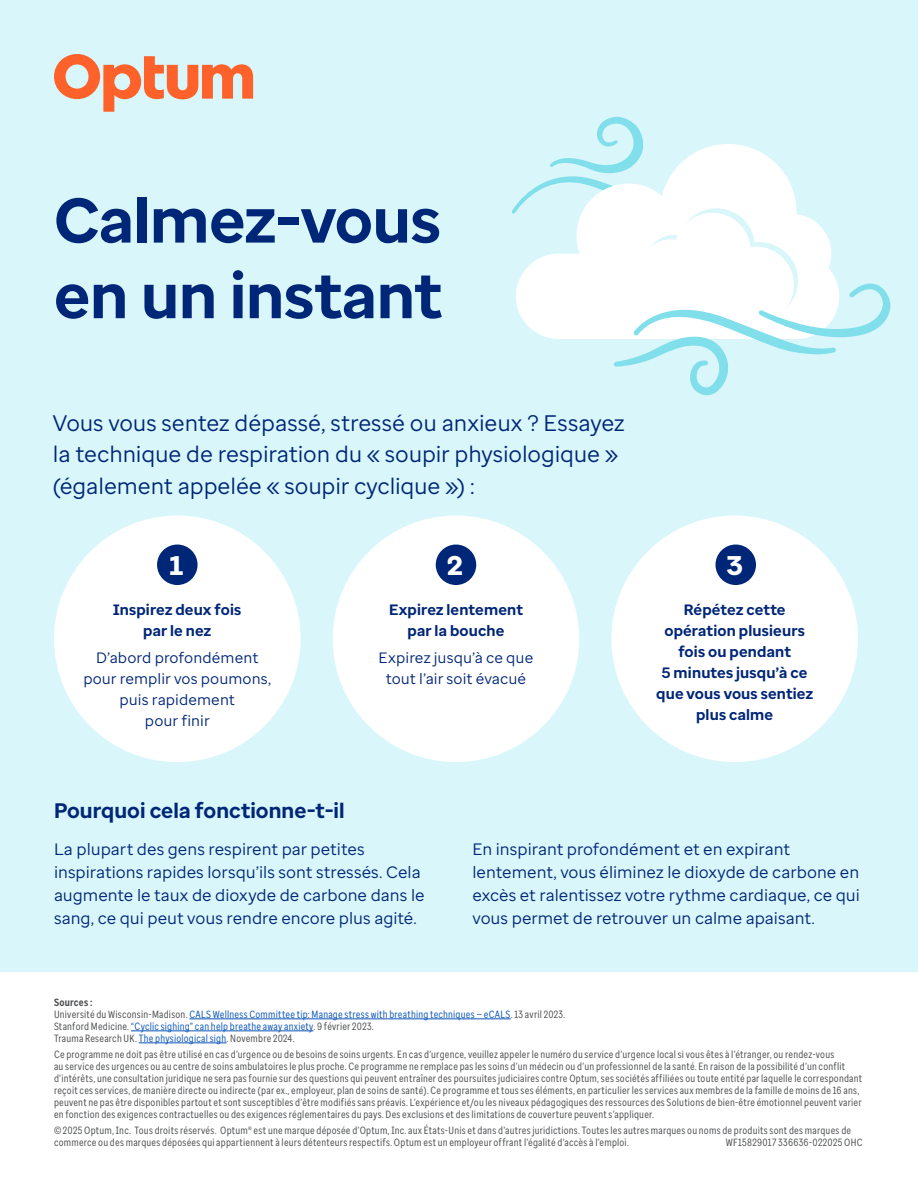
<style>
.page{position:relative;width:918px;height:1188px;background:#fff}
.page>*{position:absolute;margin:0;border:0;box-sizing:border-box;transform-origin:0 0}
.t1{font:700 63px/75.6px "Enterprise Sans";letter-spacing:-.005em;color:#002677}
.t2{font:800 27px "Optum Sans";color:#fff}
.t3{font:22.5px/31.5px "Enterprise Sans";letter-spacing:-.005em;color:#002677}
.t4{font:700 21px "Enterprise Sans";letter-spacing:.005em;color:#002677}
.t5{font:16.5px/23.1px "Enterprise Sans";color:#002677}
.t6{font:700 15px/21px "Enterprise Sans";letter-spacing:.01em;color:#002677;text-align:center}
.t7{font:15px/21px "Enterprise Sans";letter-spacing:.005em;color:#002677;text-align:center}
.t8{font:10.5px/12px "Enterprise Sans Cond";letter-spacing:.02em;color:#4b4d4f}
.t9{font:10.5px/12px "Enterprise Sans Cond";letter-spacing:.02em;color:#0c55b8}
.s1{font-weight:700;color:#4b4d4f}
.s2{color:#4b4d4f}
</style>
<div class="page">
<div style="left:0;top:0;width:918px;height:972px;background:#d9f6fa"></div>
<svg style="left:512px;top:117px;width:232px;height:107px"></svg>
<div style="left:752px;top:214px;width:79px;height:79px;background:#fff;border-radius:50%"></div>
<div style="left:660px;top:144px;width:137px;height:136px;background:#fff;border-radius:50%"></div>
<div style="left:577px;top:184px;width:104px;height:104px;background:#fff;border-radius:50%"></div>
<div style="left:516px;top:254px;width:323px;height:85px;background:#fff;border-radius:43px"></div>
<div style="left:722px;top:242px;width:76px;height:77px;background:#d9f6fa;border-radius:50%"></div>
<div style="left:678px;top:208px;width:77px;height:77px;background:#d9f6fa;border-radius:50%"></div>
<div style="left:718px;top:247px;width:76px;height:76px;background:#fff;border-radius:50%"></div>
<div style="left:674px;top:213px;width:77px;height:77px;background:#fff;border-radius:50%"></div>
<svg style="left:614px;top:283px;width:277px;height:112px"></svg>
<div style="left:54px;top:516px;width:247px;height:246px;background:#fff;border-radius:50%"></div>
<div style="left:333px;top:516px;width:246px;height:246px;background:#fff;border-radius:50%"></div>
<div style="left:611px;top:516px;width:247px;height:246px;background:#fff;border-radius:50%"></div>
<div style="left:157px;top:545px;width:41px;height:40px;background:#002677;border-radius:50%"></div>
<div style="left:436px;top:545px;width:40px;height:40px;background:#002677;border-radius:50%"></div>
<div style="left:716px;top:545px;width:40px;height:40px;background:#002677;border-radius:50%"></div>
<hr style="left:189px;top:1019px;width:322px;height:1px;background:#0c55b8">
<hr style="left:131px;top:1031px;width:182px;height:1px;background:#0c55b8">
<hr style="left:139px;top:1043px;width:88px;height:1px;background:#0c55b8">
<svg style="left:54px;top:54px;width:199px;height:58px"></svg>
<h1 class="t1" style="left:54px;top:183px;width:390px">Calmez-vous en un instant</h1>
<h3 class="t3" style="left:53px;top:407px;width:573px">Vous vous sentez dépassé, stressé ou anxieux ? Essayez la technique de respiration du « soupir physiologique » (également appelée « soupir cyclique ») :</h3>
<h2 class="t2" style="left:170px;top:548px;width:15px">1</h2>
<h2 class="t2" style="left:448px;top:548px;width:17px">2</h2>
<h2 class="t2" style="left:727px;top:548px;width:17px">3</h2>
<h3 class="t6" style="left:113px;top:599px;width:130px">Inspirez deux fois par le nez</h3>
<h3 class="t7" style="left:83px;top:647px;width:189px">D’abord profondément pour remplir vos poumons, puis rapidement<br>pour finir</h3>
<h3 class="t6" style="left:389px;top:599px;width:135px">Expirez lentement par la bouche</h3>
<h3 class="t7" style="left:379px;top:647px;width:156px">Expirez jusqu’à ce que tout l’air soit évacué</h3>
<h3 class="t6" style="left:656px;top:599px;width:158px">Répétez cette opération plusieurs fois ou pendant<br>5 minutes jusqu’à ce que vous vous sentiez plus calme</h3>
<h3 class="t4" style="left:54px;top:797px;width:292px">Pourquoi cela fonctionne-t-il</h3>
<h3 class="t5" style="left:54px;top:837px;width:372px">La plupart des gens respirent par petites inspirations rapides lorsqu’ils sont stressés. Cela augmente le taux de dioxyde de carbone dans le sang, ce qui peut vous rendre encore plus agité.</h3>
<h3 class="t5" style="left:473px;top:837px;width:389px">En inspirant profondément et en expirant lentement, vous éliminez le dioxyde de carbone en excès et ralentissez votre rythme cardiaque, ce qui vous permet de retrouver un calme apaisant.</h3>
<p class="t9" style="left:54px;top:996px;width:513px"><span class="s1">Sources :<br></span><span class="s2">Université du Wisconsin-Madison.</span> CALS Wellness Committee tip: Manage stress with breathing techniques — eCALS<span class="s2">. 13 avril 2023.<br>Stanford Medicine.</span> “Cyclic sighing” can help breathe away anxiety<span class="s2">. 9 février 2023.<br>Trauma Research UK.</span> The physiological sigh<span class="s2">. Novembre 2024.</span></p>
<p class="t8" style="left:54px;top:1048px;width:810px">Ce programme ne doit pas être utilisé en cas d’urgence ou de besoins de soins urgents. En cas d’urgence, veuillez appeler le numéro du service d’urgence local si vous êtes à l’étranger, ou rendez-vous<br>au service des urgences ou au centre de soins ambulatoires le plus proche. Ce programme ne remplace pas les soins d’un médecin ou d’un professionnel de la santé. En raison de la possibilité d’un conflit d’intérêts, une consultation juridique ne sera pas fournie sur des questions qui peuvent entraîner des poursuites judiciaires contre Optum, ses sociétés affiliées ou toute entité par laquelle le correspondant reçoit ces services, de manière directe ou indirecte (par ex., employeur, plan de soins de santé). Ce programme et tous ses éléments, en particulier les services aux membres de la famille de moins de 16 ans, peuvent ne pas être disponibles partout et sont susceptibles d’être modifiés sans préavis. L’expérience et/ou les niveaux pédagogiques des ressources des Solutions de bien-être émotionnel peuvent varier en fonction des exigences contractuelles ou des exigences réglementaires du pays. Des exclusions et des limitations de couverture peuvent s’appliquer.</p>
<p class="t8" style="left:54px;top:1124px;width:799px">© 2025 Optum, Inc. Tous droits réservés. Optum® est une marque déposée d’Optum, Inc. aux États-Unis et dans d’autres juridictions. Toutes les autres marques ou noms de produits sont des marques de commerce ou des marques déposées qui appartiennent à leurs détenteurs respectifs. Optum est un employeur offrant l’égalité d’accès à l’emploi.</p>
<p class="t8" style="left:726px;top:1136px;width:138px">WF15829017 336636-022025 OHC</p>
</div>
